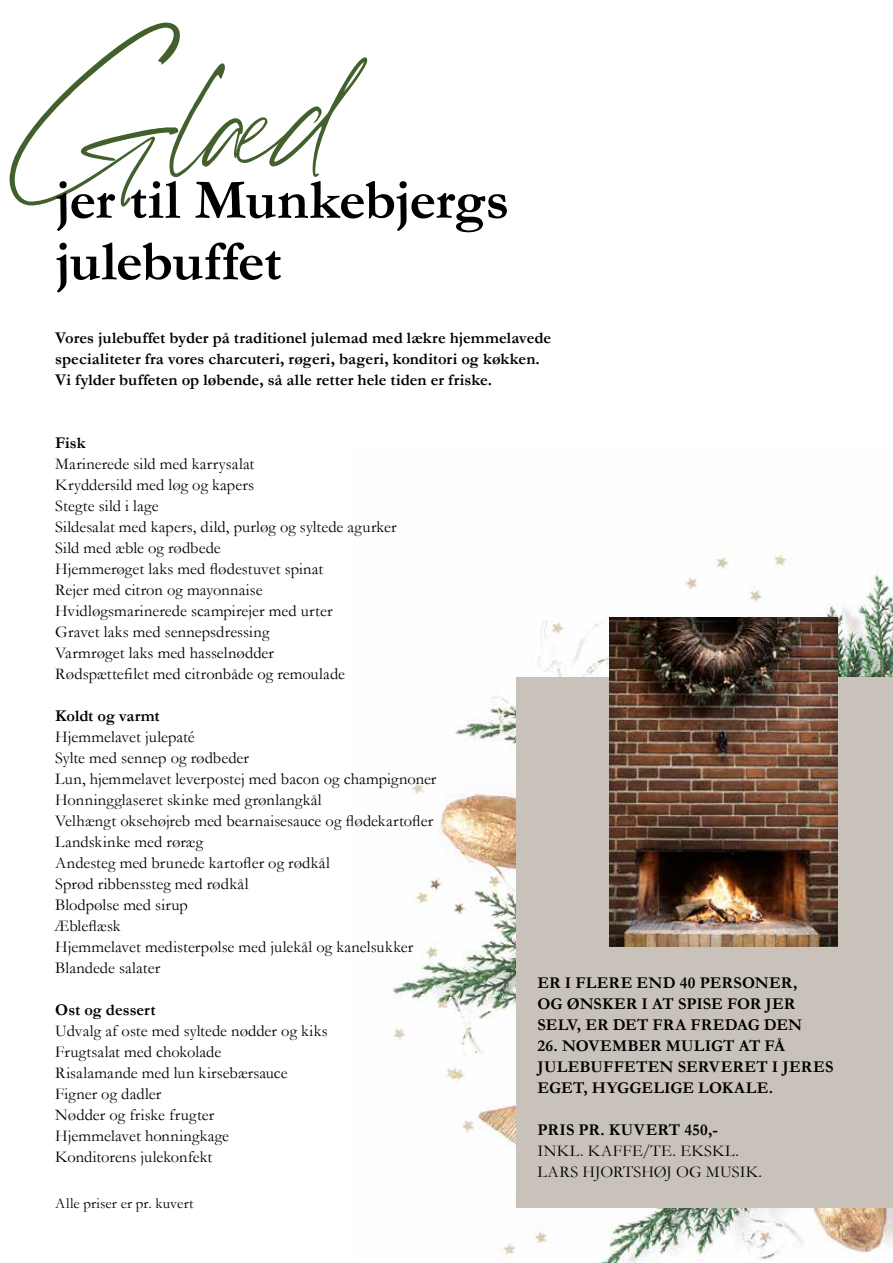
<style>
.page{position:relative;width:893px;height:1263px;background:#fff}
.page>*{position:absolute;margin:0;border:0;box-sizing:border-box;transform-origin:0 0}
.t1{font:150px "Jouleset Jaques Hand";color:#42602c}
.t2{font:700 57px/61.5px "Garamond";letter-spacing:-.01em;color:#000}
.t3{font:16.5px/21px "Garamond";letter-spacing:.005em;color:#000}
.t4{font:700 16.5px/21px "Garamond";color:#000}
.t5{font:15px "Garamond";letter-spacing:.01em;color:#000}
</style>
<div class="page">
<img style="left:392px;top:552px;width:501px;height:711px">
<div style="left:516px;top:677px;width:377px;height:531px;background:#c9c2bb"></div>
<img style="left:609px;top:617px;width:229px;height:329px">
<h1 class="t1" style="left:29px;top:20px;width:303px">Glæd</h1>
<h2 class="t2" style="left:55px;top:169px;width:455px">jer til Munkebjergs julebuffet</h2>
<p class="t4" style="left:55px;top:327px;width:498px">Vores julebuffet byder på traditionel julemad med lækre hjemmelavede specialiteter fra vores charcuteri, røgeri, bageri, konditori og køkken.<br>Vi fylder buffeten op løbende, så alle retter hele tiden er friske.</p>
<p class="t4" style="left:55px;top:432px;width:32px">Fisk</p>
<p class="t3" style="left:55px;top:452px;width:343px">Marinerede sild med karrysalat<br>Kryddersild med løg og kapers<br>Stegte sild i lage<br>Sildesalat med kapers, dild, purløg og syltede agurker Sild med æble og rødbede<br>Hjemmerøget laks med flødestuvet spinat<br>Rejer med citron og mayonnaise Hvidløgsmarinerede scampirejer med urter<br>Gravet laks med sennepsdressing<br>Varmrøget laks med hasselnødder<br>Rødspættefilet med citronbåde og remoulade</p>
<p class="t4" style="left:55px;top:705px;width:106px">Koldt og varmt</p>
<p class="t3" style="left:55px;top:725px;width:383px">Hjemmelavet julepaté<br>Sylte med sennep og rødbeder<br>Lun, hjemmelavet leverpostej med bacon og champignoner Honningglaseret skinke med grønlangkål<br>Velhængt oksehøjreb med bearnaisesauce og flødekartofler Landskinke med røræg<br>Andesteg med brunede kartofler og rødkål<br>Sprød ribbenssteg med rødkål<br>Blodpølse med sirup<br>Æbleflæsk<br>Hjemmelavet medisterpølse med julekål og kanelsukker Blandede salater</p>
<p class="t4" style="left:55px;top:999px;width:102px">Ost og dessert</p>
<p class="t3" style="left:55px;top:1019px;width:274px">Udvalg af oste med syltede nødder og kiks<br>Frugtsalat med chokolade<br>Risalamande med lun kirsebærsauce<br>Figner og dadler<br>Nødder og friske frugter<br>Hjemmelavet honningkage<br>Konditorens julekonfekt</p>
<p class="t5" style="left:55px;top:1193px;width:140px">Alle priser er pr. kuvert</p>
<p class="t4" style="left:537px;top:972px;width:266px">ER I FLERE END 40 PERSONER,<br>OG ØNSKER I AT SPISE FOR JER<br>SELV, ER DET FRA FREDAG DEN</p>
<p class="t4" style="left:537px;top:1035px;width:297px">26. NOVEMBER MULIGT AT FÅ<br>JULEBUFFETEN SERVERET I JERES<br>EGET, HYGGELIGE LOKALE.</p>
<p class="t4" style="left:537px;top:1119px;width:182px">PRIS PR. KUVERT 450,-</p>
<p class="t3" style="left:537px;top:1140px;width:226px">INKL. KAFFE/TE. EKSKL.<br>LARS HJORTSHØJ OG MUSIK.</p>
</div>
